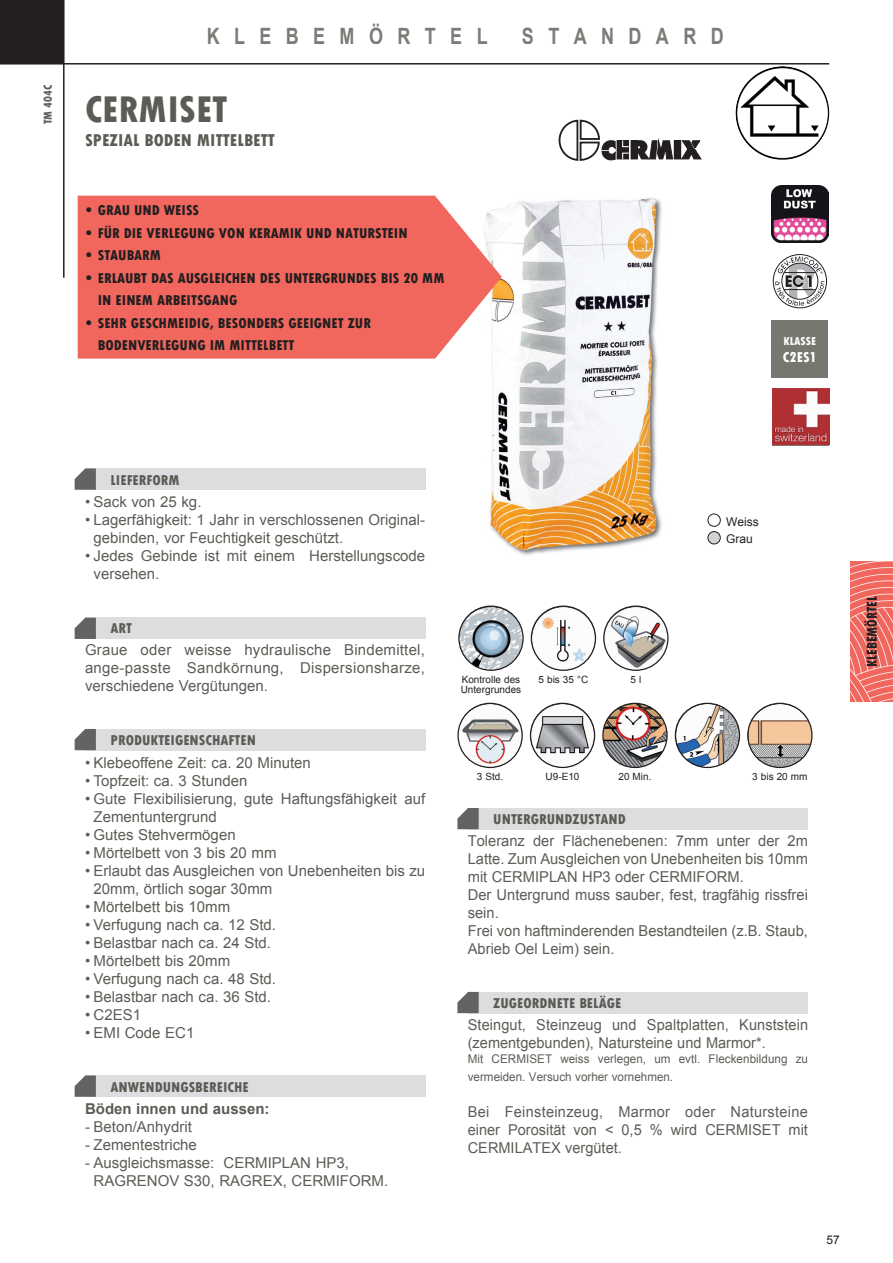
<style>
.page{position:relative;width:893px;height:1263px;background:#fff}
.page>*{position:absolute;margin:0;border:0;box-sizing:border-box;transform-origin:0 0}
.t1{font:800 condensed 39px "Tw Cen";color:#5c5c56}
.t2{font:700 22.5px "Arial";letter-spacing:.8em;color:#5c5c56;scale:.8 1}
.t3{font:800 condensed 18px "Tw Cen";color:#5c5c56}
.t4{font:15px/18px "Arial";color:#5c5c56}
.t5{font:800 condensed 15px/22.5px "Tw Cen";color:#231f20}
.t6{font:800 condensed 15px "Tw Cen";color:#5c5c56}
.t7{font:700 15px "Arial";color:#5c5c56}
.t8{font:800 condensed 15px "Tw Cen";color:#231f20;scale:.9 1}
.t9{font:800 condensed 15px "Tw Cen";color:#fff}
.t10{font:12px/18px "Arial";letter-spacing:.005em;color:#5c5c56}
.t11{font:12px "Arial";color:#231f20}
.t12{font:800 condensed 12px "Tw Cen";color:#5c5c56}
.t13{font:800 condensed 12px "Tw Cen";color:#fff}
.t14{font:9.9px "Arial";color:#231f20}
</style>
<div class="page">
<img style="left:490px;top:198px;width:172px;height:357px">
<div style="left:85px;top:468px;width:340px;height:22px;background:#dcdddf"></div>
<svg style="left:75px;top:468px;width:21px;height:22px"></svg>
<div style="left:85px;top:618px;width:340px;height:21px;background:#dcdddf"></div>
<svg style="left:75px;top:618px;width:21px;height:21px"></svg>
<div style="left:85px;top:729px;width:340px;height:21px;background:#dcdddf"></div>
<svg style="left:75px;top:729px;width:21px;height:21px"></svg>
<div style="left:85px;top:1075px;width:340px;height:22px;background:#dcdddf"></div>
<svg style="left:75px;top:1075px;width:21px;height:22px"></svg>
<div style="left:468px;top:808px;width:340px;height:21px;background:#dcdddf"></div>
<svg style="left:457px;top:808px;width:22px;height:21px"></svg>
<div style="left:468px;top:992px;width:340px;height:21px;background:#dcdddf"></div>
<svg style="left:457px;top:992px;width:22px;height:21px"></svg>
<svg style="left:78px;top:196px;width:424px;height:163px;background:#f17269"></svg>
<img style="left:736px;top:66px;width:93px;height:94px;border-radius:46px">
<img style="left:850px;top:561px;width:43px;height:141px">
<div style="left:708px;top:532px;width:12px;height:12px;background:#d1d2d4;border-radius:50%"></div>
<div style="left:708px;top:531px;width:12px;height:13px;border:1px solid #231f20;border-radius:50%"></div>
<div style="left:708px;top:514px;width:12px;height:12px;border:1px solid #231f20;border-radius:50%"></div>
<div style="left:771px;top:320px;width:57px;height:57px;background:#77776f"></div>
<img style="left:771px;top:186px;width:58px;height:57px">
<img style="left:772px;top:388px;width:57px;height:57px">
<svg style="left:771px;top:253px;width:57px;height:57px"></svg>
<div style="left:773px;top:254px;width:54px;height:54px;border:1px solid #231f20;border-radius:50%"></div>
<svg style="left:775px;top:256px;width:49px;height:50px"></svg>
<hr style="left:0;top:63px;width:829px;height:2px;background:#231f20">
<div style="left:0;top:0;width:64px;height:64px;background:#231f20"></div>
<hr style="left:63px;top:0;width:2px;height:278px;background:#231f20">
<div style="left:617px;top:141px;width:11px;height:18px;background:#231f20"></div>
<svg style="left:622px;top:140px;width:7px;height:20px"></svg>
<div style="left:631px;top:141px;width:6px;height:18px;background:#231f20"></div>
<svg style="left:638px;top:140px;width:35px;height:19px"></svg>
<div style="left:674px;top:141px;width:7px;height:18px;background:#231f20"></div>
<svg style="left:681px;top:140px;width:20px;height:19px"></svg>
<svg style="left:558px;top:119px;width:57px;height:42px"></svg>
<img style="left:603px;top:703px;width:64px;height:64px;border-radius:31px">
<div style="left:602px;top:703px;width:66px;height:65px;border:1px solid #231f20;border-radius:50%"></div>
<img style="left:675px;top:703px;width:64px;height:64px">
<div style="left:675px;top:703px;width:65px;height:65px;border:1px solid #231f20;border-radius:50%"></div>
<img style="left:748px;top:703px;width:64px;height:64px;border-radius:31px">
<div style="left:747px;top:703px;width:65px;height:65px;border:1px solid #231f20;border-radius:50%"></div>
<img style="left:530px;top:703px;width:65px;height:64px;border-radius:31px">
<div style="left:530px;top:703px;width:65px;height:65px;border:1px solid #231f20;border-radius:50%"></div>
<img style="left:458px;top:703px;width:64px;height:64px;border-radius:32px">
<div style="left:457px;top:703px;width:66px;height:65px;border:1px solid #231f20;border-radius:50%"></div>
<img style="left:604px;top:606px;width:64px;height:64px;border-radius:31px">
<div style="left:603px;top:605px;width:66px;height:66px;border:1px solid #231f20;border-radius:50%"></div>
<img style="left:531px;top:606px;width:64px;height:64px;border-radius:31px">
<div style="left:531px;top:605px;width:65px;height:66px;border:1px solid #231f20;border-radius:50%"></div>
<img style="left:459px;top:606px;width:64px;height:64px;border-radius:31px">
<div style="left:458px;top:605px;width:66px;height:66px;border:1px solid #231f20;border-radius:50%"></div>
<p class="t12" style="left:41px;top:124px;width:41px;rotate:-90deg">TM 404C</p>
<h2 class="t2" style="left:207px;top:21px;width:353px">KLEBEMÖRTEL</h2>
<h2 class="t2" style="left:522px;top:21px;width:254px">STANDARD</h2>
<h1 class="t1" style="left:85px;top:86px;width:144px">CERMISET</h1>
<p class="t3" style="left:85px;top:129px;width:191px">SPEZIAL BODEN MITTELBETT</p>
<p class="t5" style="left:85px;top:199px;width:116px">• GRAU UND WEISS</p>
<p class="t5" style="left:85px;top:222px;width:324px">• FÜR DIE VERLEGUNG VON KERAMIK UND NATURSTEIN</p>
<p class="t5" style="left:85px;top:244px;width:78px">• STAUBARM</p>
<p class="t5" style="left:98px;top:267px;width:348px;text-indent:-13px">• ERLAUBT DAS AUSGLEICHEN DES UNTERGRUNDES BIS 20 MM<br>IN EINEM ARBEITSGANG</p>
<p class="t5" style="left:98px;top:312px;width:275px;text-indent:-13px">• SEHR GESCHMEIDIG, BESONDERS GEEIGNET ZUR<br>BODENVERLEGUNG IM MITTELBETT</p>
<p class="t13" style="left:784px;top:334px;width:34px">KLASSE</p>
<p class="t9" style="left:783px;top:349px;width:36px">C2ES1</p>
<p class="t6" style="left:111px;top:471px;width:71px">LIEFERFORM</p>
<p class="t4" style="left:85px;top:493px;width:118px">• Sack von 25 kg.</p>
<p class="t4" style="left:94px;top:511px;width:333px;text-indent:-9px">• Lagerfähigkeit: 1 Jahr in verschlossenen Original&shy;gebinden, vor Feuchtigkeit geschützt.</p>
<p class="t4" style="left:94px;top:547px;width:333px;text-indent:-9px">• Jedes Gebinde ist mit einem Herstellungscode versehen.</p>
<p class="t6" style="left:111px;top:619px;width:23px">ART</p>
<p class="t4" style="left:85px;top:641px;width:342px;text-align:justify">Graue oder weisse hydraulische Bindemittel, ange-passte Sandkörnung, Dispersionsharze, verschiedene Vergütungen.</p>
<p class="t6" style="left:111px;top:731px;width:147px">PRODUKTEIGENSCHAFTEN</p>
<p class="t4" style="left:85px;top:753px;width:227px">• Klebeoffene Zeit: ca. 20 Minuten</p>
<p class="t4" style="left:85px;top:771px;width:164px">• Topfzeit: ca. 3 Stunden</p>
<p class="t4" style="left:94px;top:789px;width:333px;text-indent:-9px">• Gute Flexibilisierung, gute Haftungsfähigkeit auf<br>Zementuntergrund</p>
<p class="t4" style="left:85px;top:825px;width:152px">• Gutes Stehvermögen</p>
<p class="t4" style="left:85px;top:843px;width:193px">• Mörtelbett von 3 bis 20 mm</p>
<p class="t4" style="left:94px;top:861px;width:333px;text-indent:-9px">• Erlaubt das Ausgleichen von Unebenheiten bis zu<br>20mm, örtlich sogar 30mm</p>
<p class="t4" style="left:85px;top:897px;width:147px">• Mörtelbett bis 10mm</p>
<p class="t4" style="left:85px;top:915px;width:193px">• Verfugung nach ca. 12 Std.</p>
<p class="t4" style="left:85px;top:933px;width:188px">• Belastbar nach ca. 24 Std.</p>
<p class="t4" style="left:85px;top:951px;width:147px">• Mörtelbett bis 20mm</p>
<p class="t4" style="left:85px;top:969px;width:193px">• Verfugung nach ca. 48 Std.</p>
<p class="t4" style="left:85px;top:987px;width:188px">• Belastbar nach ca. 36 Std.</p>
<p class="t4" style="left:85px;top:1005px;width:58px">• C2ES1</p>
<p class="t4" style="left:85px;top:1023px;width:111px">• EMI Code EC1</p>
<p class="t6" style="left:111px;top:1078px;width:140px">ANWENDUNGSBEREICHE</p>
<p class="t7" style="left:85px;top:1098px;width:186px">Böden innen und aussen:</p>
<p class="t4" style="left:85px;top:1118px;width:108px">- Beton/Anhydrit</p>
<p class="t4" style="left:85px;top:1136px;width:113px">- Zementestriche</p>
<p class="t4" style="left:94px;top:1154px;width:296px;text-indent:-9px">- Ausgleichsmasse: CERMIPLAN HP3,<br>RAGRENOV S30, RAGREX, CERMIFORM.</p>
<p class="t11" style="left:726px;top:514px;width:34px">Weiss</p>
<p class="t14" style="left:462px;top:673px;width:60px">Kontrolle des</p>
<p class="t14" style="left:539px;top:673px;width:51px">5 bis 35 °C</p>
<p class="t14" style="left:630px;top:673px;width:12px">5 l</p>
<p class="t14" style="left:461px;top:683px;width:62px">Untergrundes</p>
<p class="t14" style="left:477px;top:770px;width:28px">3 Std.</p>
<p class="t14" style="left:546px;top:770px;width:35px">U9-E10</p>
<p class="t14" style="left:618px;top:770px;width:34px">20 Min.</p>
<p class="t11" style="left:726px;top:531px;width:28px">Grau</p>
<p class="t14" style="left:752px;top:770px;width:57px">3 bis 20 mm</p>
<p class="t6" style="left:493px;top:810px;width:134px">UNTERGRUNDZUSTAND</p>
<p class="t4" style="left:468px;top:832px;width:342px">Toleranz der Flächenebenen: 7mm unter der 2m Latte. Zum Ausgleichen von Unebenheiten bis 10mm mit CERMIPLAN HP3 oder CERMIFORM.<br>Der Untergrund muss sauber, fest, tragfähig rissfrei sein.<br>Frei von haftminderenden Bestandteilen (z.B. Staub, Abrieb Oel Leim) sein.</p>
<p class="t6" style="left:493px;top:994px;width:129px">ZUGEORDNETE BELÄGE</p>
<p class="t4" style="left:468px;top:1016px;width:342px">Steingut, Steinzeug und Spaltplatten, Kunststein (zementgebunden), Natursteine und Marmor*.</p>
<p class="t10" style="left:468px;top:1049px;width:342px">Mit CERMISET weiss verlegen, um evtl. Fleckenbildung zu vermeiden. Versuch vorher vornehmen.</p>
<p class="t4" style="left:468px;top:1102px;width:342px;text-align:justify">Bei Feinsteinzeug, Marmor oder Natursteine einer Porosität von &lt; 0,5 % wird CERMISET mit CERMILATEX vergütet.</p>
<p class="t8" style="left:863px;top:667px;width:80px;rotate:-90deg">KLEBEMÖRTEL</p>
<p class="t11" style="left:826px;top:1232px;width:15px">57</p>
</div>
